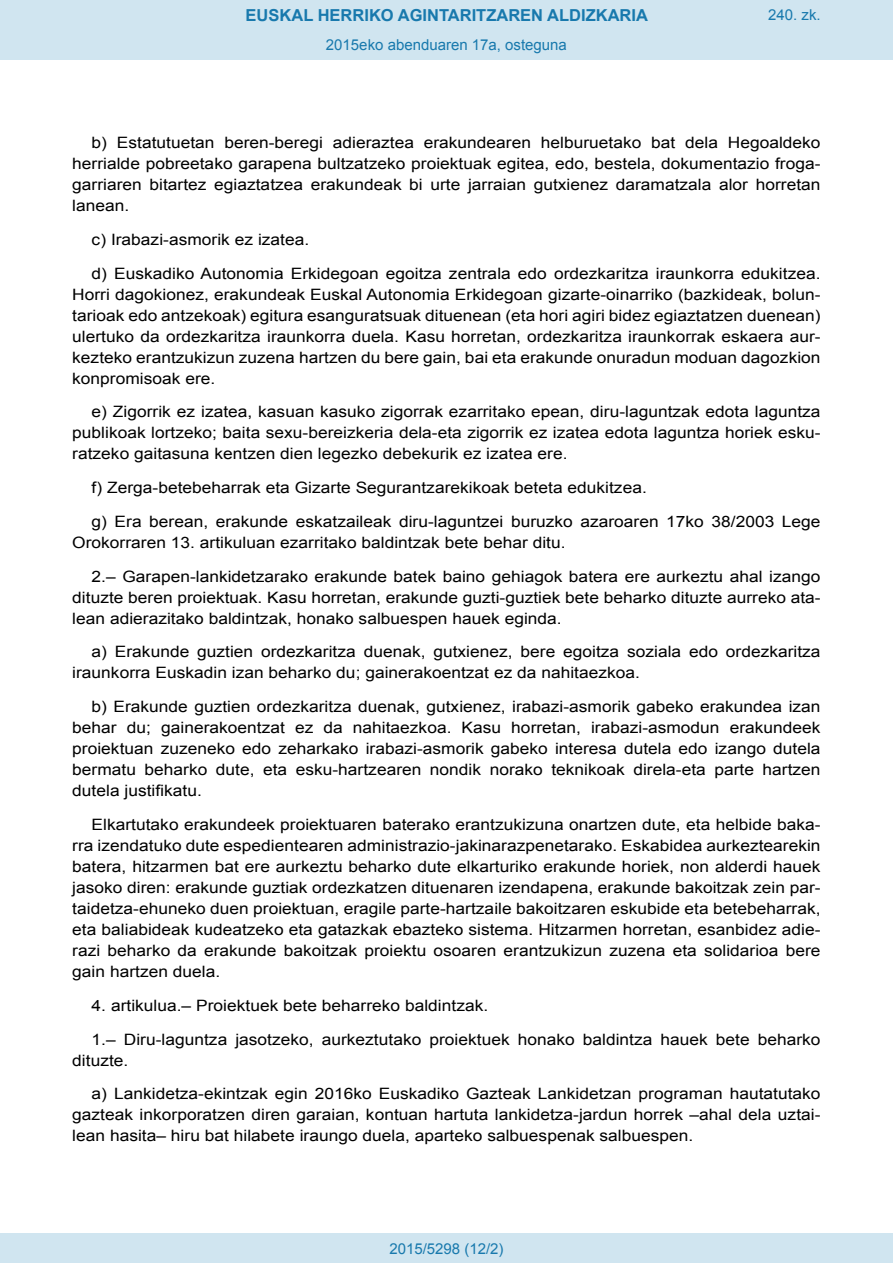
<style>
.page{position:relative;width:893px;height:1263px;background:#fff}
.page>*{position:absolute;margin:0;border:0;box-sizing:border-box;transform-origin:0 0}
.t1{font:700 16.5px "Arial";color:#1879ad}
.BOPVDetalle{font:15.6px/21px "Arial";color:#000;text-align:justify;scale:1.11 1}
.Paginacion_Centro{font:15px "Arial";color:#1879ad}
</style>
<div class="page">
<div style="left:0;top:0;width:893px;height:60px;background:#d0e5f0"></div>
<div style="left:0;top:1233px;width:893px;height:30px;background:#d0e5f0"></div>
<p class="t1" style="left:246px;top:4px;width:404px">EUSKAL HERRIKO AGINTARITZAREN ALDIZKARIA</p>
<p class="Paginacion_Centro" style="left:326px;top:35px;width:243px">2015eko abenduaren 17a, osteguna</p>
<p class="Paginacion_Centro" style="left:768px;top:5px;width:54px">240. zk.</p>
<p class="BOPVDetalle" style="left:72px;top:132px;width:676px;text-indent:19px">b) Estatutuetan beren-beregi adieraztea erakundearen helburuetako bat dela Hegoaldeko herrialde pobreetako garapena bultzatzeko proiektuak egitea, edo, bestela, dokumentazio froga&shy;garriaren bitartez egiaztatzea erakundeak bi urte jarraian gutxienez daramatzala alor horretan lanean.</p>
<p class="BOPVDetalle" style="left:92px;top:229px;width:198px">c) Irabazi-asmorik ez izatea.</p>
<p class="BOPVDetalle" style="left:72px;top:263px;width:676px;text-indent:19px">d) Euskadiko Autonomia Erkidegoan egoitza zentrala edo ordezkaritza iraunkorra edukitzea.<br>Horri dagokionez, erakundeak Euskal Autonomia Erkidegoan gizarte-oinarriko (bazkideak, bolun&shy;tarioak edo antzekoak) egitura esanguratsuak dituenean (eta hori agiri bidez egiaztatzen duenean) ulertuko da ordezkaritza iraunkorra duela. Kasu horretan, ordezkaritza iraunkorrak eskaera aur&shy;kezteko erantzukizun zuzena hartzen du bere gain, bai eta erakunde onuradun moduan dagozkion konpromisoak ere.</p>
<p class="BOPVDetalle" style="left:72px;top:402px;width:676px;text-indent:19px">e) Zigorrik ez izatea, kasuan kasuko zigorrak ezarritako epean, diru-laguntzak edota laguntza publikoak lortzeko; baita sexu-bereizkeria dela-eta zigorrik ez izatea edota laguntza horiek esku&shy;ratzeko gaitasuna kentzen dien legezko debekurik ez izatea ere.</p>
<p class="BOPVDetalle" style="left:92px;top:477px;width:502px">f) Zerga-betebeharrak eta Gizarte Segurantzarekikoak beteta edukitzea.</p>
<p class="BOPVDetalle" style="left:72px;top:511px;width:676px;text-indent:19px">g) Era berean, erakunde eskatzaileak diru-laguntzei buruzko azaroaren 17ko 38/2003 Lege<br>Orokorraren 13. artikuluan ezarritako baldintzak bete behar ditu.</p>
<p class="BOPVDetalle" style="left:72px;top:566px;width:676px;text-indent:19px">2.– Garapen-lankidetzarako erakunde batek baino gehiagok batera ere aurkeztu ahal izango dituzte beren proiektuak. Kasu horretan, erakunde guzti-guztiek bete beharko dituzte aurreko ata&shy;lean adierazitako baldintzak, honako salbuespen hauek eginda.</p>
<p class="BOPVDetalle" style="left:72px;top:642px;width:676px;text-indent:19px">a) Erakunde guztien ordezkaritza duenak, gutxienez, bere egoitza soziala edo ordezkaritza iraunkorra Euskadin izan beharko du; gainerakoentzat ez da nahitaezkoa.</p>
<p class="BOPVDetalle" style="left:72px;top:696px;width:676px;text-indent:19px">b) Erakunde guztien ordezkaritza duenak, gutxienez, irabazi-asmorik gabeko erakundea izan behar du; gainerakoentzat ez da nahitaezkoa. Kasu horretan, irabazi-asmodun erakundeek proiektuan zuzeneko edo zeharkako irabazi-asmorik gabeko interesa dutela edo izango dutela bermatu beharko dute, eta esku-hartzearen nondik norako teknikoak direla-eta parte hartzen dutela justifikatu.</p>
<p class="BOPVDetalle" style="left:72px;top:814px;width:676px;text-indent:19px">Elkartutako erakundeek proiektuaren baterako erantzukizuna onartzen dute, eta helbide baka&shy;rra izendatuko dute espedientearen administrazio-jakinarazpenetarako. Eskabidea aurkeztearekin batera, hitzarmen bat ere aurkeztu beharko dute elkarturiko erakunde horiek, non alderdi hauek jasoko diren: erakunde guztiak ordezkatzen dituenaren izendapena, erakunde bakoitzak zein par&shy;taidetza-ehuneko duen proiektuan, eragile parte-hartzaile bakoitzaren eskubide eta betebeharrak, eta baliabideak kudeatzeko eta gatazkak ebazteko sistema. Hitzarmen horretan, esanbidez adie&shy;razi beharko da erakunde bakoitzak proiektu osoaren erantzukizun zuzena eta solidarioa bere gain hartzen duela.</p>
<p class="BOPVDetalle" style="left:92px;top:995px;width:359px">4. artikulua.– Proiektuek bete beharreko baldintzak.</p>
<p class="BOPVDetalle" style="left:72px;top:1029px;width:676px;text-indent:19px">1.– Diru-laguntza jasotzeko, aurkeztutako proiektuek honako baldintza hauek bete beharko dituzte.</p>
<p class="BOPVDetalle" style="left:72px;top:1083px;width:676px;text-indent:19px">a) Lankidetza-ekintzak egin 2016ko Euskadiko Gazteak Lankidetzan programan hautatutako gazteak inkorporatzen diren garaian, kontuan hartuta lankidetza-jardun horrek –ahal dela uztai&shy;lean hasita– hiru bat hilabete iraungo duela, aparteko salbuespenak salbuespen.</p>
<p class="Paginacion_Centro" style="left:389px;top:1238px;width:116px">2015/5298 (12/2)</p>
</div>
